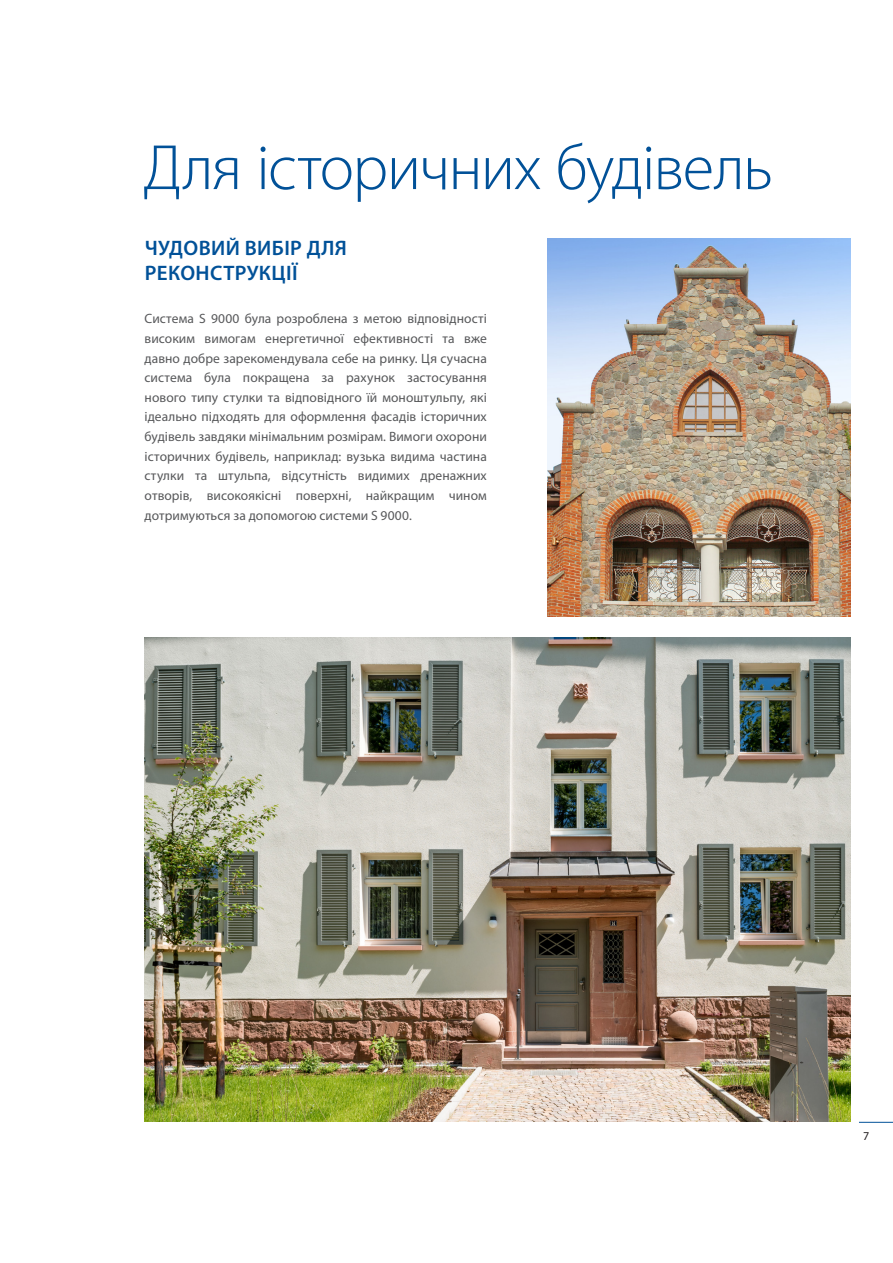
<style>
.page{position:relative;width:893px;height:1263px;background:#fff}
.page>*{position:absolute;margin:0;border:0;box-sizing:border-box;transform-origin:0 0}
.Headline_dünn{font:300 64.5px "Myriad Pro";letter-spacing:-.025em;color:#015198}
.Zwischenüberschrift{font:600 21px/25.2px "Myriad Pro";letter-spacing:.02em;color:#015198}
.Fließtext_ohne_Einzu{font:13.5px/19.6px "Myriad Pro";letter-spacing:.005em;color:#57585a;text-align:justify}
.t1{font:12px "Myriad Pro";color:#231f20}
</style>
<div class="page">
<hr style="left:859px;top:1122px;width:34px;height:1px;background:#015198">
<img style="left:145px;top:637px;width:705px;height:485px">
<img style="left:547px;top:239px;width:303px;height:377px">
<p class="Headline_dünn" style="left:144px;top:129px;width:631px">Для історичних будівель</p>
<p class="Zwischenüberschrift" style="left:145px;top:234px;width:204px">ЧУДОВИЙ ВИБІР ДЛЯ<br>РЕКОНСТРУКЦІЇ</p>
<p class="Fließtext_ohne_Einzu" style="left:145px;top:309px;width:344px">Система S 9000 була розроблена з метою відповідності високим вимогам енергетичної ефективності та вже давно добре зарекомендувала себе на ринку. Ця сучасна система була покращена за рахунок застосування нового типу стулки та відповідного їй моноштульпу, які ідеально підходять для оформлення фасадів історичних будівель завдяки мінімальним розмірам. Вимоги охорони історичних будівель, наприклад: вузька видима частина стулки та штульпа, відсутність видимих дренажних отворів, високоякісні поверхні, найкращим чином дотримуються за допомогою системи S 9000.</p>
<p class="t1" style="left:863px;top:1128px;width:8px">7</p>
</div>
